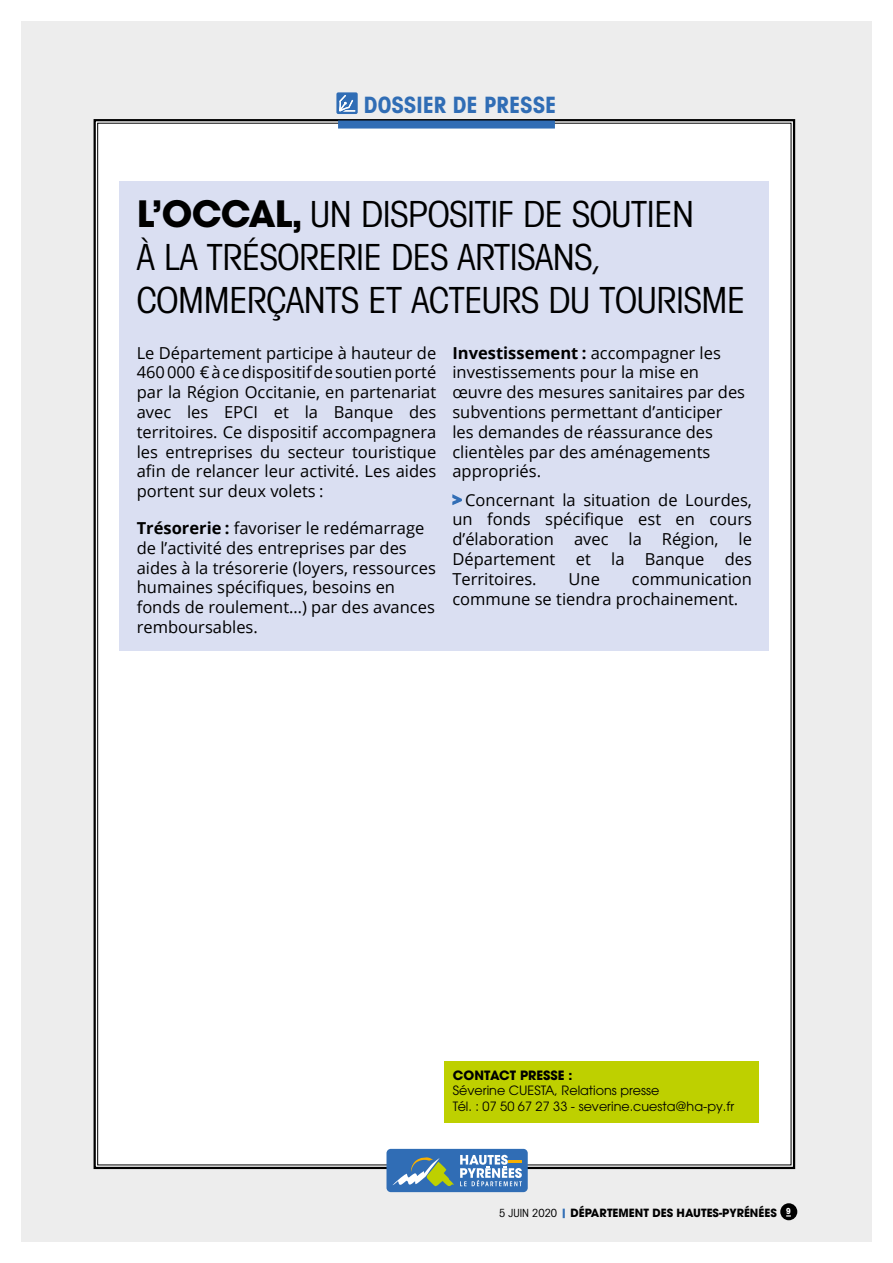
<style>
.page{position:relative;width:893px;height:1263px;background:#fff}
.page>*{position:absolute;margin:0;border:0;box-sizing:border-box;transform-origin:0 0}
.t1{font:condensed 36px/43.2px "Avant Garde";letter-spacing:-.01em;color:#000}
.t2{font:700 condensed 22.5px "Avant Garde";color:#306db5}
.t3{font:16.5px/19.8px "Open Sans";color:#000}
.t4{font:12.75px/15.3px "Avant Garde";color:#000}
.t5{font:700 12.75px "Avant Garde";color:#000}
.t6{font:700 11.25px "Avant Garde";color:#000}
.s1{font-weight:700;font-stretch:normal}
.s2{font-weight:700}
.s3{font-weight:700;color:#306db5}
.s4{font-weight:400;font-stretch:condensed}
.s5{color:#306db5}
</style>
<div class="page">
<div style="left:21px;top:21px;width:851px;height:1221px;background:#ededed"></div>
<div style="left:93px;top:119px;width:703px;height:1051px;background:#fff"></div>
<div style="left:338px;top:120px;width:217px;height:9px;background:#306db5"></div>
<div style="left:336px;top:92px;width:22px;height:22px;border:2px solid #306db5"></div>
<svg style="left:339px;top:95px;width:16px;height:17px"></svg>
<div style="left:780px;top:1203px;width:17px;height:17px;background:#000;border-radius:50%"></div>
<div style="left:386px;top:1149px;width:142px;height:43px;background:#306db5;border-radius:4px"></div>
<svg style="left:392px;top:1157px;width:62px;height:29px"></svg>
<svg style="left:460px;top:1155px;width:62px;height:31px"></svg>
<div style="left:444px;top:1061px;width:315px;height:62px;background:#bed000"></div>
<div style="left:120px;top:181px;width:649px;height:470px;background:#dadff2"></div>
<h2 class="t2" style="left:364px;top:90px;width:194px">DOSSIER DE PRESSE</h2>
<h1 class="t1" style="left:137px;top:191px;width:610px"><span class="s1">L’OCCAL,</span> UN DISPOSITIF DE SOUTIEN<br>À LA TRÉSORERIE DES ARTISANS,<br>COMMERÇANTS ET ACTEURS DU TOURISME</h1>
<p class="t3" style="left:137px;top:342px;width:301px;text-align:justify">Le Département participe à hauteur de 460 000 € à ce dispositif de soutien porté par la Région Occitanie, en partenariat avec les EPCI et la Banque des territoires. Ce dispositif accompagnera les entreprises du secteur touristique afin de relancer leur activité. Les aides portent sur deux volets :</p>
<p class="t3" style="left:137px;top:518px;width:301px"><span class="s2">Trésorerie :</span> favoriser le redémarrage de l’activité des entreprises par des aides à la trésorerie (loyers, ressources humaines spécifiques, besoins en fonds de roulement…) par des avances remboursables.</p>
<p class="t3" style="left:452px;top:342px;width:294px"><span class="s2">Investissement :</span> accompagner les investissements pour la mise en œuvre des mesures sanitaires par des subventions permettant d’anticiper les demandes de réassurance des clientèles par des aménagements appropriés.</p>
<p class="t3" style="left:452px;top:489px;width:301px;text-align:justify"><span class="s3">&gt;</span> Concernant la situation de Lourdes, un fonds spécifique est en cours d’élaboration avec la Région, le Département et la Banque des Territoires.</p>
<p class="t3" style="left:452px;top:569px;width:301px;text-indent:179px">communication commune se tiendra prochainement.</p>
<p class="t3" style="left:569px;top:569px;width:33px">Une</p>
<p class="t5" style="left:453px;top:1067px;width:121px">CONTACT PRESSE :</p>
<p class="t4" style="left:453px;top:1083px;width:283px">Séverine CUESTA, Relations presse<br>Tél. : 07 50 67 27 33 - severine.cuesta@ha-py.fr</p>
<p class="t6" style="left:499px;top:1206px;width:293px"><span class="s4">5 JUIN 2020</span> <span class="s5">|</span> DÉPARTEMENT DES HAUTES-PYRÉNÉES <sup>9</sup></p>
</div>
